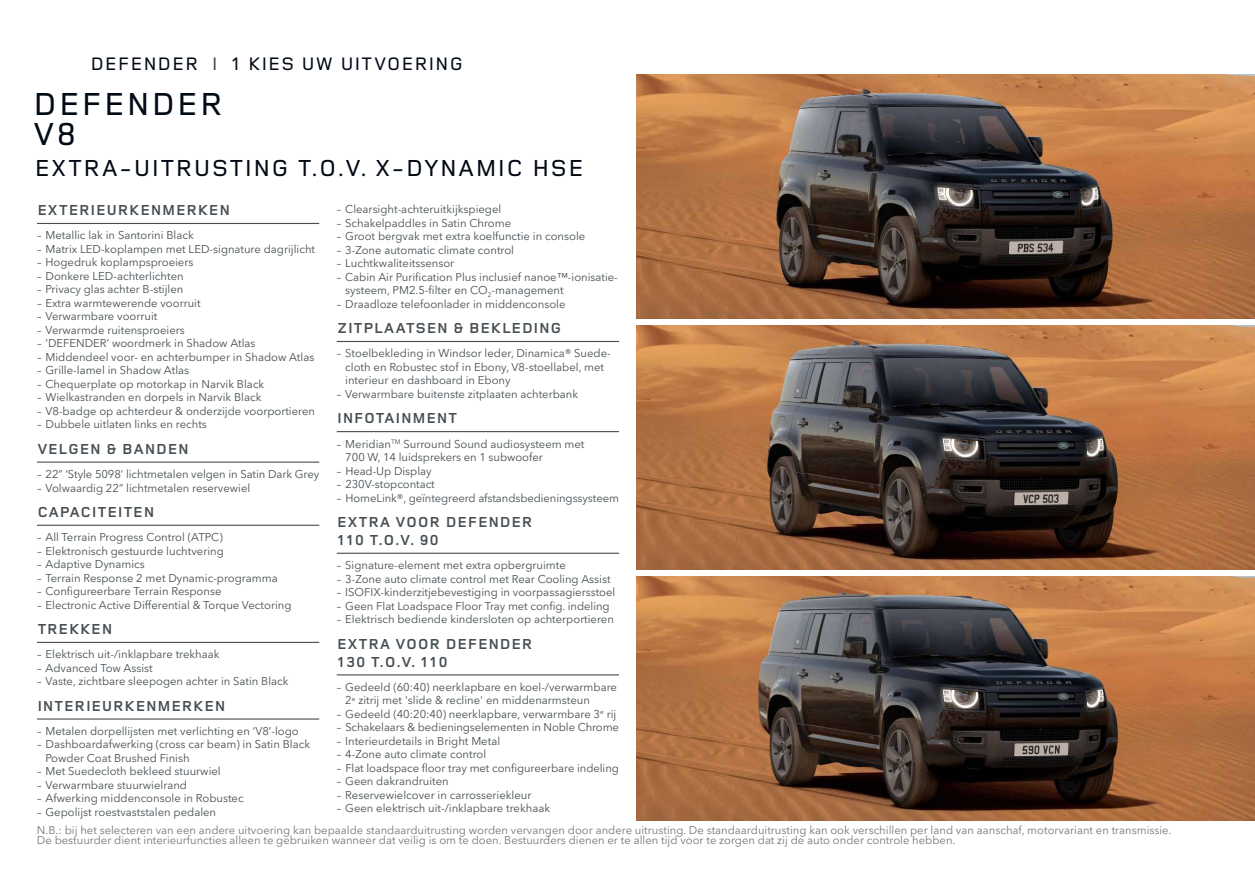
<style>
.page{position:relative;width:1255px;height:893px;background:#fff}
.page>*{position:absolute;margin:0;border:0;box-sizing:border-box;transform-origin:0 0}
.t1{font:500 33px/30px "Land Rover Wide";color:#020a16}
.t2{font:500 24px "Land Rover Wide";color:#020a16}
.t3{font:500 18.75px "Land Rover Wide";color:#020a16}
.t4{font:700 15px/18px "Land Rover Wide";color:#464e53}
.t5{font:11.25px/13.5px "Avenir Next W1 G";color:#464e53}
.t6{font:11.25px/10.5px "Avenir Next W1 G";color:#757777}
.s1{color:#464e53}
</style>
<div class="page">
<hr style="left:37px;top:223px;width:282px;height:1px;background:#464e53">
<hr style="left:37px;top:462px;width:282px;height:1px;background:#464e53">
<hr style="left:37px;top:525px;width:282px;height:1px;background:#464e53">
<hr style="left:37px;top:642px;width:282px;height:1px;background:#464e53">
<hr style="left:37px;top:718px;width:282px;height:2px;background:#464e53">
<hr style="left:337px;top:341px;width:282px;height:1px;background:#464e53">
<hr style="left:337px;top:431px;width:282px;height:1px;background:#464e53">
<hr style="left:337px;top:553px;width:282px;height:1px;background:#464e53">
<hr style="left:337px;top:674px;width:282px;height:1px;background:#464e53">
<img style="left:636px;top:576px;width:618px;height:245px">
<img style="left:636px;top:74px;width:618px;height:245px">
<img style="left:636px;top:325px;width:618px;height:245px">
<h3 class="t3" style="left:90px;top:50px;width:375px">DEFENDER <span class="s1">I</span> 1 KIES UW UITVOERING</h3>
<h1 class="t1" style="left:33px;top:87px;width:193px">DEFENDER<br>V8</h1>
<h2 class="t2" style="left:34px;top:151px;width:552px">EXTRA-UITRUSTING T.O.V. X-DYNAMIC HSE</h2>
<h3 class="t4" style="left:37px;top:201px;width:195px">EXTERIEURKENMERKEN</h3>
<p class="t5" style="left:37px;top:229px;width:158px">– Metallic lak in Santorini Black</p>
<p class="t5" style="left:37px;top:242px;width:279px">– Matrix LED-koplampen met LED-signature dagrijlicht</p>
<p class="t5" style="left:37px;top:256px;width:158px">– Hogedruk koplampsproeiers</p>
<p class="t5" style="left:37px;top:269px;width:148px">– Donkere LED-achterlichten</p>
<p class="t5" style="left:37px;top:283px;width:148px">– Privacy glas achter B-stijlen</p>
<p class="t5" style="left:37px;top:296px;width:165px">– Extra warmtewerende voorruit</p>
<p class="t5" style="left:37px;top:310px;width:122px">– Verwarmbare voorruit</p>
<p class="t5" style="left:37px;top:323px;width:149px">– Verwarmde ruitensproeiers</p>
<p class="t5" style="left:37px;top:337px;width:220px">– ‘DEFENDER’ woordmerk in Shadow Atlas</p>
<p class="t5" style="left:37px;top:350px;width:279px">– Middendeel voor- en achterbumper in Shadow Atlas</p>
<p class="t5" style="left:37px;top:364px;width:154px">– Grille-lamel in Shadow Atlas</p>
<p class="t5" style="left:37px;top:377px;width:229px">– Chequerplate op motorkap in Narvik Black</p>
<p class="t5" style="left:37px;top:391px;width:226px">– Wielkastranden en dorpels in Narvik Black</p>
<p class="t5" style="left:37px;top:404px;width:279px">– V8-badge op achterdeur &amp; onderzijde voorportieren</p>
<p class="t5" style="left:37px;top:418px;width:171px">– Dubbele uitlaten links en rechts</p>
<h3 class="t4" style="left:37px;top:439px;width:154px">VELGEN &amp; BANDEN</h3>
<p class="t5" style="left:37px;top:467px;width:284px">– 22” ‘Style 5098’ lichtmetalen velgen in Satin Dark Grey</p>
<p class="t5" style="left:37px;top:481px;width:215px">– Volwaardig 22” lichtmetalen reservewiel</p>
<h3 class="t4" style="left:37px;top:502px;width:119px">CAPACITEITEN</h3>
<p class="t5" style="left:37px;top:530px;width:187px">– All Terrain Progress Control (ATPC)</p>
<p class="t5" style="left:37px;top:544px;width:188px">– Elektronisch gestuurde luchtvering</p>
<p class="t5" style="left:37px;top:557px;width:109px">– Adaptive Dynamics</p>
<p class="t5" style="left:37px;top:571px;width:242px">– Terrain Response 2 met Dynamic-programma</p>
<p class="t5" style="left:37px;top:584px;width:186px">– Configureerbare Terrain Response</p>
<p class="t5" style="left:37px;top:598px;width:256px">– Electronic Active Differential &amp; Torque Vectoring</p>
<h3 class="t4" style="left:37px;top:619px;width:77px">TREKKEN</h3>
<p class="t5" style="left:37px;top:648px;width:184px">– Elektrisch uit-/inklapbare trekhaak</p>
<p class="t5" style="left:37px;top:661px;width:117px">– Advanced Tow Assist</p>
<p class="t5" style="left:37px;top:675px;width:253px">– Vaste, zichtbare sleepogen achter in Satin Black</p>
<h3 class="t4" style="left:37px;top:696px;width:190px">INTERIEURKENMERKEN</h3>
<p class="t5" style="left:37px;top:724px;width:263px">– Metalen dorpellijsten met verlichting en ‘V8’-logo</p>
<p class="t5" style="left:45px;top:738px;width:266px;text-indent:-9px">– Dashboardafwerking (cross car beam) in Satin Black<br>Powder Coat Brushed Finish</p>
<p class="t5" style="left:37px;top:765px;width:185px">– Met Suedecloth bekleed stuurwiel</p>
<p class="t5" style="left:37px;top:778px;width:151px">– Verwarmbare stuurwielrand</p>
<p class="t5" style="left:37px;top:792px;width:208px">– Afwerking middenconsole in Robustec</p>
<p class="t5" style="left:37px;top:805px;width:181px">– Gepolijst roestvaststalen pedalen</p>
<p class="t5" style="left:337px;top:203px;width:166px">– Clearsight-achteruitkijkspiegel</p>
<p class="t5" style="left:337px;top:216px;width:176px">– Schakelpaddles in Satin Chrome</p>
<p class="t5" style="left:337px;top:230px;width:250px">– Groot bergvak met extra koelfunctie in console</p>
<p class="t5" style="left:337px;top:243px;width:179px">– 3-Zone automatic climate control</p>
<p class="t5" style="left:337px;top:257px;width:119px">– Luchtkwaliteitssensor</p>
<p class="t5" style="left:345px;top:270px;width:274px;text-indent:-9px">– Cabin Air Purification Plus inclusief nanoe™-ionisatie&shy;systeem, PM2.5-filter en CO<sub>2</sub>-management</p>
<p class="t5" style="left:337px;top:297px;width:230px">– Draadloze telefoonlader in middenconsole</p>
<h3 class="t4" style="left:337px;top:319px;width:227px">ZITPLAATSEN &amp; BEKLEDING</h3>
<p class="t5" style="left:345px;top:347px;width:267px;text-indent:-9px">– Stoelbekleding in Windsor leder, Dinamica® Suede&shy;cloth en Robustec stof in Ebony, V8-stoellabel, met interieur en dashboard in Ebony</p>
<p class="t5" style="left:337px;top:387px;width:243px">– Verwarmbare buitenste zitplaaten achterbank</p>
<h3 class="t4" style="left:337px;top:409px;width:122px">INFOTAINMENT</h3>
<p class="t5" style="left:345px;top:437px;width:241px;text-indent:-9px">– Meridian<sup>TM</sup> Surround Sound audiosysteem met<br>700 W, 14 luidsprekers en 1 subwoofer</p>
<p class="t5" style="left:337px;top:464px;width:96px">– Head-Up Display</p>
<p class="t5" style="left:337px;top:477px;width:100px">– 230V-stopcontact</p>
<p class="t5" style="left:337px;top:491px;width:284px">– HomeLink®, geïntegreerd afstandsbedieningssysteem</p>
<h3 class="t4" style="left:337px;top:512px;width:198px">EXTRA VOOR DEFENDER<br>110 T.O.V. 90</h3>
<p class="t5" style="left:337px;top:558px;width:230px">– Signature-element met extra opbergruimte</p>
<p class="t5" style="left:337px;top:572px;width:275px">– 3-Zone auto climate control met Rear Cooling Assist</p>
<p class="t5" style="left:337px;top:585px;width:280px">– ISOFIX-kinderzitjebevestiging in voorpassagiersstoel</p>
<p class="t5" style="left:337px;top:599px;width:274px">– Geen Flat Loadspace Floor Tray met config. indeling</p>
<p class="t5" style="left:337px;top:612px;width:278px">– Elektrisch bediende kindersloten op achterportieren</p>
<h3 class="t4" style="left:337px;top:634px;width:198px">EXTRA VOOR DEFENDER<br>130 T.O.V. 110</h3>
<p class="t5" style="left:345px;top:680px;width:273px;text-indent:-9px">– Gedeeld (60:40) neerklapbare en koel-/verwarmbare<br>2<sup>e</sup> zitrij met 'slide &amp; recline' en middenarmsteun</p>
<p class="t5" style="left:337px;top:707px;width:281px">– Gedeeld (40:20:40) neerklapbare, verwarmbare 3<sup>e</sup> rij</p>
<p class="t5" style="left:337px;top:721px;width:284px">– Schakelaars &amp; bedieningselementen in Noble Chrome</p>
<p class="t5" style="left:337px;top:734px;width:165px">– Interieurdetails in Bright Metal</p>
<p class="t5" style="left:337px;top:748px;width:151px">– 4-Zone auto climate control</p>
<p class="t5" style="left:337px;top:761px;width:284px">– Flat loadspace floor tray met configureerbare indeling</p>
<p class="t5" style="left:337px;top:775px;width:113px">– Geen dakrandruiten</p>
<p class="t5" style="left:337px;top:788px;width:196px">– Reservewielcover in carrosseriekleur</p>
<p class="t5" style="left:337px;top:802px;width:215px">– Geen elektrisch uit-/inklapbare trekhaak</p>
<p class="t6" style="left:37px;top:824px;width:1136px">N.B.: bij het selecteren van een andere uitvoering kan bepaalde standaarduitrusting worden vervangen door andere uitrusting. De standaarduitrusting kan ook verschillen per land van aanschaf, motorvariant en transmissie.<br>De bestuurder dient interieurfuncties alleen te gebruiken wanneer dat veilig is om te doen. Bestuurders dienen er te allen tijd voor te zorgen dat zij de auto onder controle hebben.</p>
</div>
